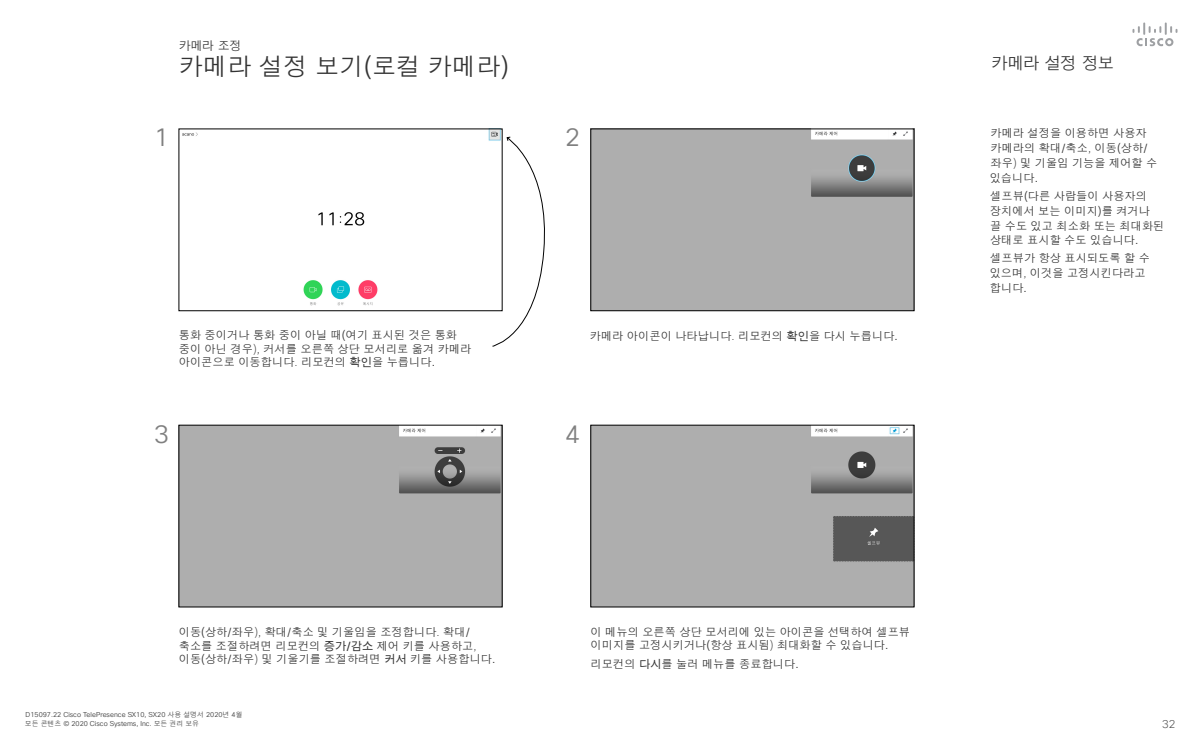
<style>
.page{position:relative;width:1200px;height:750px;background:#fff}
.page>*{position:absolute;margin:0;border:0;box-sizing:border-box;transform-origin:0 0}
.t1{font:25px "Cisco Sans KOR Light";color:#808080}
.t2{font:24.31px "Cisco Sans KOR Light";color:#333}
.t3{font:16.88px "Cisco Sans KOR Light";letter-spacing:-.085em;color:#333}
.t4{font:12.19px "Cisco Sans KOR Light";color:#333}
.t5{font:11.25px/15px "Cisco Sans KOR Light";color:#333}
.t6{font:200 11.25px "Cisco Sans";color:#3d3d3d}
.t7{font:6.88px/8.2px "Cisco Sans KOR Light";color:#3d3d3d}
.s1{font-family:"Cisco Sans";font-weight:200}
.s2{font-family:"Cisco Sans KOR"}
</style>
<div class="page">
<svg style="left:1132px;top:22px;width:46px;height:24px"></svg>
<img style="left:182px;top:131px;width:318px;height:175px">
<div style="left:181px;top:427px;width:319px;height:178px;background:#aeaeae"></div>
<img style="left:593px;top:427px;width:319px;height:178px">
<div style="left:593px;top:131px;width:319px;height:178px;background:#aeaeae"></div>
<div style="left:591px;top:129px;width:323px;height:182px;border:1px solid #000"></div>
<svg style="left:492px;top:137px;width:53px;height:210px"></svg>
<p class="t4" style="left:179px;top:38px;width:64px">카메라 조정</p>
<h2 class="t2" style="left:179px;top:50px;width:332px">카메라 설정 보기(로컬 카메라)</h2>
<h1 class="t1" style="left:154px;top:121px;width:17px">1</h1>
<h1 class="t1" style="left:565px;top:121px;width:16px">2</h1>
<p class="t5" style="left:179px;top:328px;width:280px">통화 중이거나 통화 중이 아닐 때(여기 표시된 것은 통화</p>
<p class="t5" style="left:590px;top:329px;width:310px">카메라 아이콘이 나타납니다<span class="s1">.</span> 리모컨의 <span class="s2">확인</span>을 다시 누릅니다.</p>
<p class="t5" style="left:179px;top:342px;width:294px;line-height:13.5px">중이 아닌 경우<span class="s1">),</span> 커서를 오른쪽 상단 모서리로 옮겨 카메라 아이콘으로 이동합니다<span class="s1">.</span> 리모컨의 <span class="s2">확인</span>을 누릅니다.</p>
<h1 class="t1" style="left:154px;top:418px;width:17px">3</h1>
<h1 class="t1" style="left:565px;top:418px;width:16px">4</h1>
<p class="t5" style="left:179px;top:626px;width:318px;line-height:13.5px">이동(상하/좌우<span class="s1">),</span> 확대/축소 및 기울임을 조정합니다<span class="s1">.</span> 확대/ 축소를 조절하려면 리모컨의 <span class="s2">증가/감소</span> 제어 키를 사용하고<span class="s1">, </span>이동(상하/좌우<span class="s1">)</span> 및 기울기를 조절하려면 <span class="s2">커서</span> 키를 사용합니다.</p>
<p class="t5" style="left:591px;top:625px;width:321px;line-height:13.5px">이 메뉴의 오른쪽 상단 모서리에 있는 아이콘을 선택하여 셀프뷰 이미지를 고정시키거나(항상 표시됨<span class="s1">)</span> 최대화할 수 있습니다.</p>
<p class="t5" style="left:591px;top:657px;width:210px">리모컨의 <span class="s2">다시</span>를 눌러 메뉴를 종료합니다.</p>
<p class="t7" style="left:25px;top:711px;width:219px">D15097.22 Cisco TelePresence SX10, SX20 사용 설명서 2020년 4월 모든 콘텐츠 © 2020 Cisco Systems, Inc. 모든 권리 보유</p>
<h3 class="t3" style="left:991px;top:52px;width:125px">카메라 설정 정보</h3>
<p class="t5" style="left:990px;top:125px;width:169px">카메라 설정을 이용하면 사용자 카메라의 확대/축소<span class="s1">,</span> 이동(상하/ 좌우<span class="s1">)</span> 및 기울임 기능을 제어할 수 있습니다.</p>
<p class="t5" style="left:990px;top:188px;width:176px">셀프뷰(다른 사람들이 사용자의 장치에서 보는 이미지)를 켜거나<br>끌 수도 있고 최소화 또는 최대화된 상태로 표시할 수도 있습니다.</p>
<p class="t5" style="left:990px;top:251px;width:162px">셀프뷰가 항상 표시되도록 할 수 있으며<span class="s1">,</span> 이것을 고정시킨다라고 합니다.</p>
<p class="t6" style="left:1162px;top:716px;width:15px">32</p>
</div>
